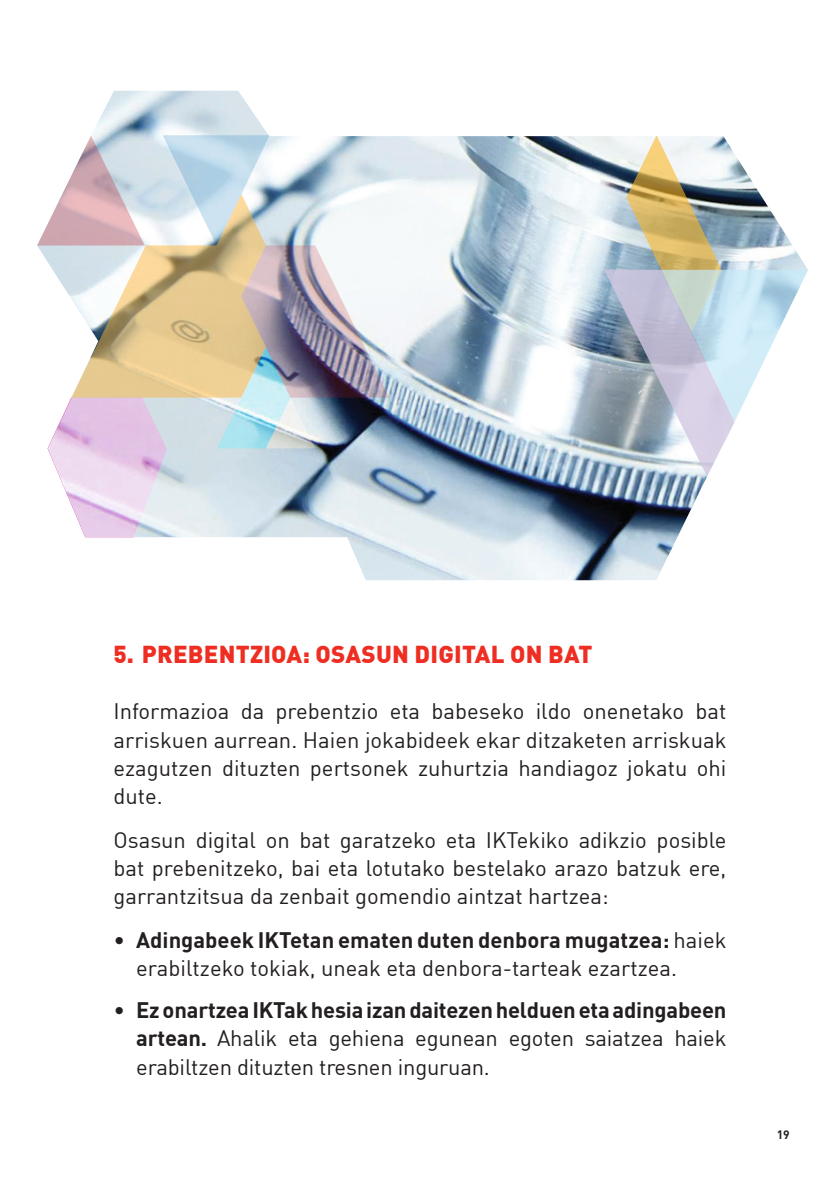
<style>
.page{position:relative;width:840px;height:1191px;background:#fff}
.page>*{position:absolute;margin:0;border:0;box-sizing:border-box;transform-origin:0 0}
.t1{font:900 24px "DIN Pro";letter-spacing:.01em;color:#ee2e22}
.t2{font:22px/28px "DIN Pro";color:#231f20;text-align:justify}
.t3{font:700 12px "DIN Pro";color:#231f20}
.s1{font-weight:700}
</style>
<div class="page">
<img style="left:85px;top:91px;width:622px;height:489px">
<img style="left:37px;top:135px;width:352px;height:402px">
<svg style="left:603px;top:135px;width:204px;height:341px"></svg>
<p class="t1" style="left:113px;top:638px;width:480px">5. PREBENTZIOA: OSASUN DIGITAL ON BAT</p>
<p class="t2" style="left:113px;top:697px;width:614px">Informazioa da prebentzio eta babeseko ildo onenetako bat arriskuen aurrean. Haien jokabideek ekar ditzaketen arriskuak ezagutzen dituzten pertsonek zuhurtzia handiagoz jokatu ohi dute.</p>
<p class="t2" style="left:113px;top:825px;width:614px">Osasun digital on bat garatzeko eta IKTekiko adikzio posible bat prebenitzeko, bai eta lotutako bestelako arazo batzuk ere, garrantzitsua da zenbait gomendio aintzat hartzea:</p>
<p class="t2" style="left:136px;top:926px;width:591px;text-indent:-23px">• <span class="s1">Adingabeek IKTetan ematen duten denbora mugatzea:</span> haiek erabiltzeko tokiak, uneak eta denbora-tarteak ezartzea.</p>
<p class="t2" style="left:136px;top:996px;width:591px;text-indent:-23px">• <span class="s1">Ez onartzea IKTak hesia izan daitezen helduen eta adingabeen artean.</span> Ahalik eta gehiena egunean egoten saiatzea haiek erabiltzen dituzten tresnen inguruan.</p>
<p class="t3" style="left:776px;top:1126px;width:15px">19</p>
</div>
